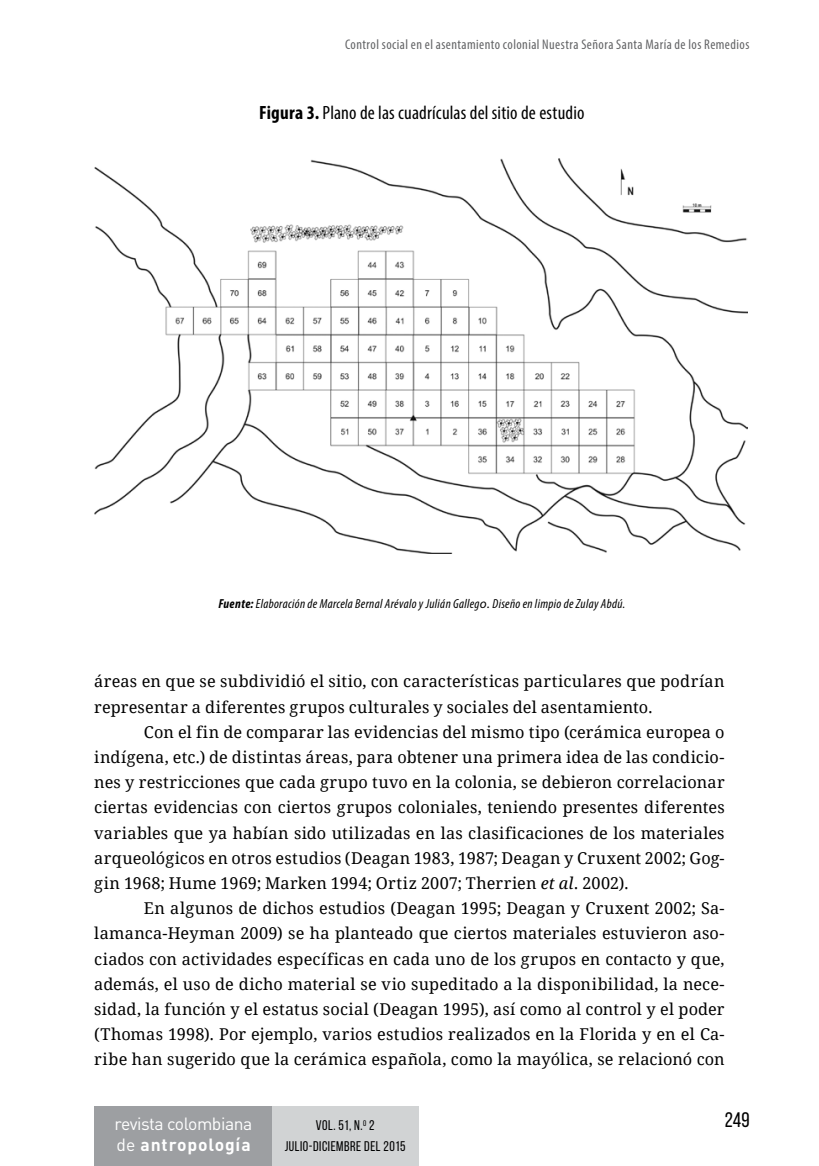
<style>
.page{position:relative;width:819px;height:1166px;background:#fff}
.page>*{position:absolute;margin:0;border:0;box-sizing:border-box;transform-origin:0 0}
.t1{font:21px "Bebas Neue";color:#000}
.t2{font:condensed 19.25px "Myriad Pro";letter-spacing:.01em;color:#000}
.t3{font:17.5px/21px "DIN Pro";letter-spacing:-.025em;color:#fff}
.t4{font:16.28px/25.2px "Droid Serif";letter-spacing:.01em;color:#000;text-align:justify}
.t5{font:condensed 14px "Myriad Pro";letter-spacing:.03em;color:#636466}
.t6{font:14px "Bebas Neue";letter-spacing:.04em;color:#000}
.t7{font:italic condensed 13.12px "Myriad Pro";letter-spacing:.025em;color:#000}
.s1{font-weight:700}
.s2{font-stretch:normal}
.s3{font-style:italic}
</style>
<div class="page">
<div style="left:272px;top:1106px;width:146px;height:60px;background:#d1d3d4"></div>
<div style="left:94px;top:1106px;width:178px;height:60px;background:#9d9fa2"></div>
<img style="left:94px;top:158px;width:653px;height:396px">
<p class="t5" style="left:345px;top:36px;width:406px">Control social en el asentamiento colonial Nuestra Señora Santa María de los Remedios</p>
<p class="t2" style="left:259px;top:101px;width:327px"><span class="s1">Figura 3.</span> Plano de las cuadrículas del sitio de estudio</p>
<p class="t7" style="left:218px;top:596px;width:408px"><span class="s1">Fuente:</span> Elaboración de Marcela Bernal Arévalo y Julián Galleg<span class="s2">o.</span> Diseño en limpio de Zulay Abdú.</p>
<p class="t4" style="left:94px;top:669px;width:631px">áreas en que se subdividió el sitio, con características particulares que podrían representar a diferentes grupos culturales y sociales del asentamiento.</p>
<p class="t4" style="left:94px;top:719px;width:631px;text-indent:50px">Con el fin de comparar las evidencias del mismo tipo (cerámica europea o indígena, etc.) de distintas áreas, para obtener una primera idea de las condicio&shy;nes y restricciones que cada grupo tuvo en la colonia, se debieron correlacionar ciertas evidencias con ciertos grupos coloniales, teniendo presentes diferentes variables que ya habían sido utilizadas en las clasificaciones de los materiales arqueológicos en otros estudios (Deagan 1983, 1987; Deagan y Cruxent 2002; Gog&shy;gin 1968; Hume 1969; Marken 1994; Ortiz 2007; Therrien <span class="s3">et al</span>. 2002).</p>
<p class="t4" style="left:94px;top:896px;width:631px;text-indent:50px">En algunos de dichos estudios (Deagan 1995; Deagan y Cruxent 2002; Sa&shy;lamanca-Heyman 2009) se ha planteado que ciertos materiales estuvieron aso&shy;ciados con actividades específicas en cada uno de los grupos en contacto y que, además, el uso de dicho material se vio supeditado a la disponibilidad, la nece&shy;sidad, la función y el estatus social (Deagan 1995), así como al control y el poder (Thomas 1998). Por ejemplo, varios estudios realizados en la Florida y en el Ca&shy;ribe han sugerido que la cerámica española, como la mayólica, se relacionó con</p>
<p class="t3" style="left:115px;top:1112px;width:139px">revista colombiana de <span class="s1">antropología</span></p>
<p class="t6" style="left:316px;top:1118px;width:60px">Vol. 51, N.<sup>0</sup> 2</p>
<p class="t6" style="left:285px;top:1139px;width:122px">JULIO-DICIEMBRE DEl 2015</p>
<p class="t1" style="left:724px;top:1108px;width:26px">249</p>
</div>
